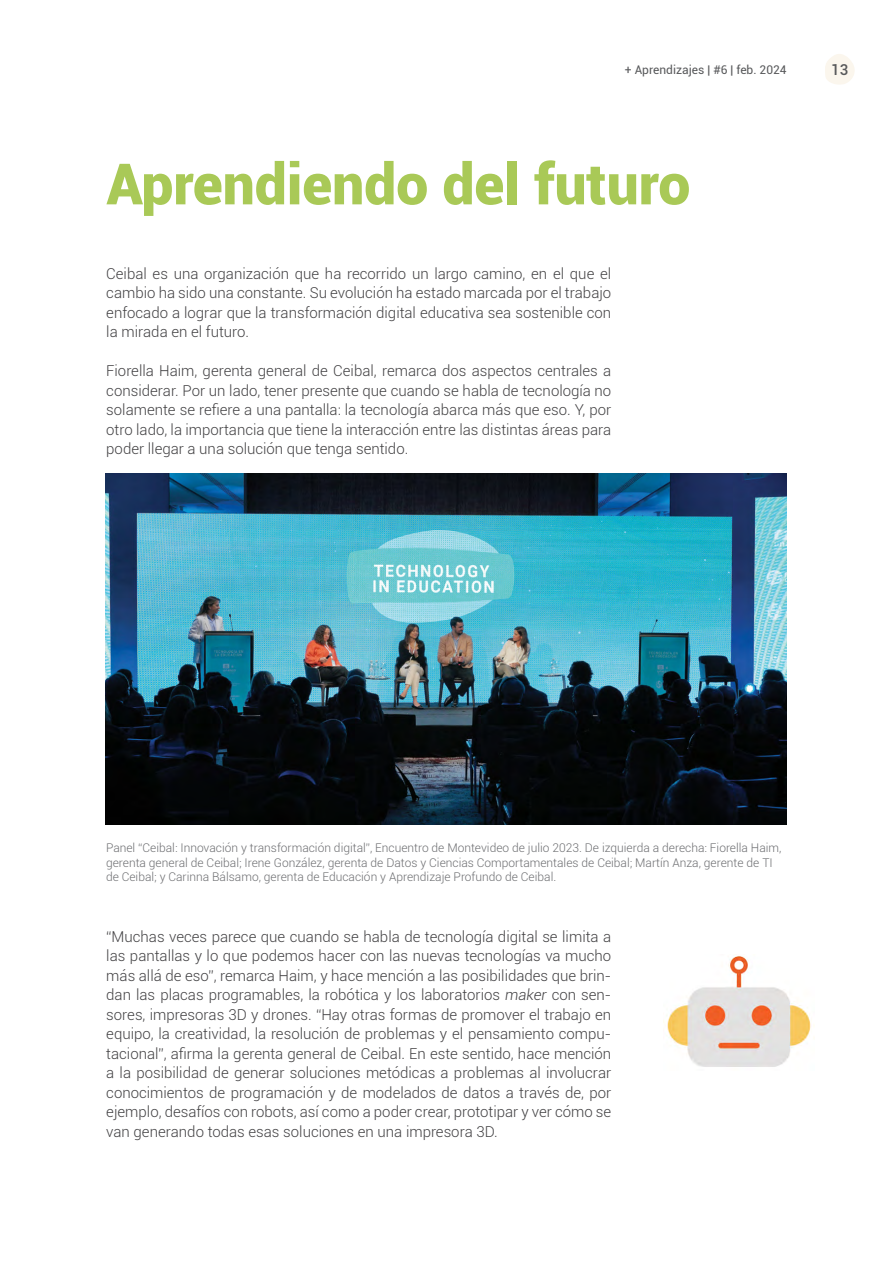
<style>
.page{position:relative;width:893px;height:1263px;background:#fff}
.page>*{position:absolute;margin:0;border:0;box-sizing:border-box;transform-origin:0 0}
.t1{font:900 57px "Roboto";color:#a9c957}
.t2{font:300 15px/19.5px "Roboto";color:#414042;text-align:justify}
.t3{font:500 15px "Roboto";color:#58595b}
.t4{font:300 12px/14.4px "Roboto";color:#6d6e71}
.t5{font:12px "Roboto";color:#58595b}
.s1{font-style:italic}
</style>
<div class="page">
<img style="left:663px;top:955px;width:148px;height:112px">
<svg style="left:825px;top:54px;width:30px;height:31px"></svg>
<img style="left:105px;top:474px;width:681px;height:351px">
<p class="t5" style="left:625px;top:61px;width:163px">+ Aprendizajes | #6 | feb. 2024</p>
<p class="t3" style="left:831px;top:59px;width:19px">13</p>
<h1 class="t1" style="left:106px;top:144px;width:585px">Aprendiendo del futuro</h1>
<p class="t2" style="left:106px;top:263px;width:506px">Ceibal es una organización que ha recorrido un largo camino, en el que el cambio ha sido una constante. Su evolución ha estado marcada por el trabajo enfocado a lograr que la transformación digital educativa sea sostenible con la mirada en el futuro.</p>
<p class="t2" style="left:106px;top:360px;width:506px">Fiorella Haim, gerenta general de Ceibal, remarca dos aspectos centrales a considerar. Por un lado, tener presente que cuando se habla de tecnología no solamente se refiere a una pantalla: la tecnología abarca más que eso. Y, por otro lado, la importancia que tiene la interacción entre las distintas áreas para poder llegar a una solución que tenga sentido.</p>
<p class="t4" style="left:106px;top:840px;width:677px">Panel “Ceibal: Innovación y transformación digital”, Encuentro de Montevideo de julio 2023. De izquierda a derecha: Fiorella Haim, gerenta general de Ceibal; Irene González, gerenta de Datos y Ciencias Comportamentales de Ceibal; Martín Anza, gerente de TI de Ceibal; y Carinna Bálsamo, gerenta de Educación y Aprendizaje Profundo de Ceibal.</p>
<p class="t2" style="left:106px;top:926px;width:506px">“Muchas veces parece que cuando se habla de tecnología digital se limita a las pantallas y lo que podemos hacer con las nuevas tecnologías va mucho más allá de eso”, remarca Haim, y hace mención a las posibilidades que brin&shy;dan las placas programables, la robótica y los laboratorios <span class="s1">maker</span> con sen&shy;sores, impresoras 3D y drones. “Hay otras formas de promover el trabajo en equipo, la creatividad, la resolución de problemas y el pensamiento compu&shy;tacional”, afirma la gerenta general de Ceibal. En este sentido, hace mención a la posibilidad de generar soluciones metódicas a problemas al involucrar conocimientos de programación y de modelados de datos a través de, por ejemplo, desafíos con robots, así como a poder crear, prototipar y ver cómo se van generando todas esas soluciones en una impresora 3D.</p>
</div>
